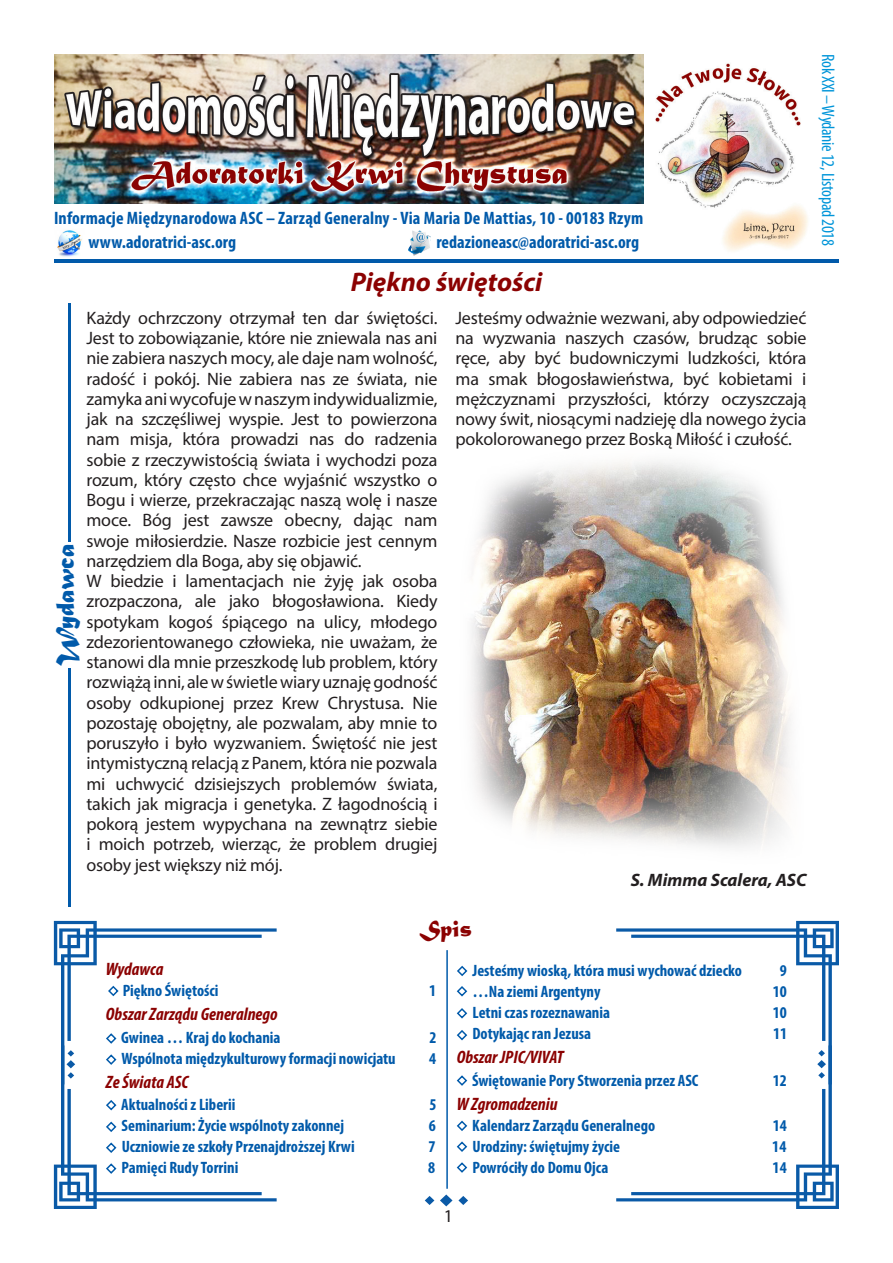
<style>
.page{position:relative;width:893px;height:1263px;background:#fff}
.page>*{position:absolute;margin:0;border:0;box-sizing:border-box;transform-origin:0 0}
.t1{font:italic 700 27px "Myriad Pro";color:#8b0202}
.t2{font:27px "Matura MT Script Capitals";letter-spacing:-.015em;color:#015aaa}
.t3{font:24px "Matura MT Script Capitals";color:#8b0202}
.t4{font:18px/20.2px "Myriad Pro";letter-spacing:-.01em;color:#231f20;text-align:justify}
.t5{font:700 condensed 18px "Myriad Pro";letter-spacing:.01em;color:#015aaa}
.t6{font:italic 700 condensed 18px "Myriad Pro";color:#8b0202}
.t7{font:condensed 18px "Myriad Pro";letter-spacing:-.02em;color:#0095d9}
.t8{font:italic 700 18px "Myriad Pro";color:#231f20}
.t9{font:700 condensed 16.5px "Myriad Pro";color:#015aaa}
</style>
<div class="page">
<hr style="left:54px;top:259px;width:785px;height:4px;background:#015aaa">
<svg style="left:69px;top:304px;width:2px;height:238px"></svg>
<svg style="left:69px;top:668px;width:2px;height:238px"></svg>
<hr style="left:446px;top:950px;width:2px;height:239px;background:#015aaa">
<svg style="left:456px;top:986px;width:12px;height:11px"></svg>
<svg style="left:456px;top:1008px;width:12px;height:11px"></svg>
<svg style="left:456px;top:1030px;width:12px;height:11px"></svg>
<svg style="left:456px;top:1075px;width:12px;height:11px"></svg>
<svg style="left:456px;top:1120px;width:12px;height:11px"></svg>
<svg style="left:456px;top:1141px;width:12px;height:11px"></svg>
<svg style="left:456px;top:1162px;width:12px;height:11px"></svg>
<svg style="left:440px;top:1194px;width:12px;height:12px"></svg>
<svg style="left:458px;top:1196px;width:10px;height:9px"></svg>
<svg style="left:425px;top:1196px;width:9px;height:9px"></svg>
<svg style="left:616px;top:921px;width:223px;height:288px"></svg>
<svg style="left:54px;top:921px;width:223px;height:288px"></svg>
<svg style="left:457px;top:965px;width:11px;height:12px"></svg>
<img style="left:471px;top:461px;width:320px;height:387px">
<img style="left:57px;top:230px;width:25px;height:27px">
<img style="left:408px;top:231px;width:23px;height:24px">
<img style="left:54px;top:54px;width:590px;height:149px">
<img style="left:655px;top:63px;width:153px;height:188px">
<p class="t5" style="left:54px;top:207px;width:591px">Informacje Międzynarodowa ASC – Zarząd Generalny - Via Maria De Mattias, 10 - 00183 Rzym</p>
<p class="t5" style="left:88px;top:231px;width:149px">www.adoratrici-asc.org</p>
<p class="t5" style="left:436px;top:231px;width:204px">redazioneasc@adoratrici-asc.org</p>
<p class="t1" style="left:351px;top:264px;width:193px">Piękno świętości</p>
<p class="t4" style="left:86px;top:307px;width:353px">Każdy ochrzczony otrzymał ten dar świętości.<br>Jest to zobowiązanie, które nie zniewala nas ani nie zabiera naszych mocy, ale daje nam wolność, radość i pokój. Nie zabiera nas ze świata, nie zamyka ani wycofuje w naszym indywidualizmie, jak na szczęśliwej wyspie. Jest to powierzona nam misja, która prowadzi nas do radzenia sobie z rzeczywistością świata i wychodzi poza rozum, który często chce wyjaśnić wszystko o Bogu i wierze, przekraczając naszą wolę i nasze moce. Bóg jest zawsze obecny, dając nam swoje miłosierdzie. Nasze rozbicie jest cennym narzędziem dla Boga, aby się objawić.</p>
<p class="t4" style="left:86px;top:571px;width:353px">W biedzie i lamentacjach nie żyję jak osoba zrozpaczona, ale jako błogosławiona. Kiedy spotykam kogoś śpiącego na ulicy, młodego zdezorientowanego człowieka, nie uważam, że stanowi dla mnie przeszkodę lub problem, który rozwiążą inni, ale w świetle wiary uznaję godność osoby odkupionej przez Krew Chrystusa. Nie pozostaję obojętny, ale pozwalam, aby mnie to poruszyło i było wyzwaniem. Świętość nie jest intymistyczną relacją z Panem, która nie pozwala mi uchwycić dzisiejszych problemów świata, takich jak migracja i genetyka. Z łagodnością i pokorą jestem wypychana na zewnątrz siebie i moich potrzeb, wierząc, że problem drugiej osoby jest większy niż mój.</p>
<p class="t4" style="left:455px;top:307px;width:353px">Jesteśmy odważnie wezwani, aby odpowiedzieć na wyzwania naszych czasów, brudząc sobie ręce, aby być budowniczymi ludzkości, która ma smak błogosławieństwa, być kobietami i mężczyznami przyszłości, którzy oczyszczają nowy świt, niosącymi nadzieję dla nowego życia pokolorowanego przez Boską Miłość i czułość.</p>
<p class="t2" style="left:49px;top:666px;width:124px;rotate:-90deg">Wydawca</p>
<p class="t8" style="left:631px;top:868px;width:177px">S. Mimma Scalera, ASC</p>
<p class="t7" style="left:839px;top:54px;width:193px;rotate:90deg">Rok XXI – Wydanie 12, Listopad 2018</p>
<p class="t3" style="left:419px;top:914px;width:54px">Spis</p>
<p class="t6" style="left:106px;top:958px;width:59px">Wydawca</p>
<p class="t9" style="left:123px;top:980px;width:97px">Piękno Świętości</p>
<p class="t9" style="left:429px;top:980px;width:9px">1</p>
<p class="t6" style="left:106px;top:1003px;width:173px">Obszar Zarządu Generalnego</p>
<p class="t9" style="left:121px;top:1027px;width:161px">Gwinea … Kraj do kochania</p>
<p class="t9" style="left:429px;top:1027px;width:9px">2</p>
<p class="t9" style="left:121px;top:1048px;width:276px">Wspólnota międzykulturowy formacji nowicjatu</p>
<p class="t9" style="left:429px;top:1048px;width:9px">4</p>
<p class="t6" style="left:106px;top:1071px;width:84px">Ze Świata ASC</p>
<p class="t9" style="left:121px;top:1094px;width:116px">Aktualności z Liberii</p>
<p class="t9" style="left:430px;top:1094px;width:9px">5</p>
<p class="t9" style="left:122px;top:1115px;width:224px">Seminarium: Życie wspólnoty zakonnej</p>
<p class="t9" style="left:429px;top:1115px;width:9px">6</p>
<p class="t9" style="left:122px;top:1136px;width:235px">Uczniowie ze szkoły Przenajdroższej Krwi</p>
<p class="t9" style="left:429px;top:1136px;width:9px">7</p>
<p class="t9" style="left:122px;top:1157px;width:118px">Pamięci Rudy Torrini</p>
<p class="t9" style="left:428px;top:1157px;width:9px">8</p>
<p class="t9" style="left:472px;top:960px;width:271px">Jesteśmy wioską, która musi wychować dziecko</p>
<p class="t9" style="left:780px;top:960px;width:9px">9</p>
<p class="t9" style="left:472px;top:981px;width:130px">…Na ziemi Argentyny</p>
<p class="t9" style="left:773px;top:981px;width:16px">10</p>
<p class="t9" style="left:472px;top:1002px;width:139px">Letni czas rozeznawania</p>
<p class="t9" style="left:773px;top:1002px;width:16px">10</p>
<p class="t9" style="left:472px;top:1023px;width:120px">Dotykając ran Jezusa</p>
<p class="t9" style="left:773px;top:1023px;width:16px">11</p>
<p class="t6" style="left:457px;top:1046px;width:108px">Obszar JPIC/VIVAT</p>
<p class="t9" style="left:472px;top:1070px;width:228px">Świętowanie Pory Stworzenia przez ASC</p>
<p class="t9" style="left:773px;top:1070px;width:16px">12</p>
<p class="t6" style="left:457px;top:1092px;width:102px">W Zgromadzeniu</p>
<p class="t9" style="left:472px;top:1115px;width:184px">Kalendarz Zarządu Generalnego</p>
<p class="t9" style="left:773px;top:1115px;width:16px">14</p>
<p class="t9" style="left:472px;top:1136px;width:149px">Urodziny: świętujmy życie</p>
<p class="t9" style="left:772px;top:1136px;width:16px">14</p>
<p class="t9" style="left:472px;top:1157px;width:137px">Powróciły do Domu Ojca</p>
<p class="t9" style="left:773px;top:1157px;width:16px">14</p>
<p class="t4" style="left:444px;top:1206px;width:11px">1</p>
</div>
